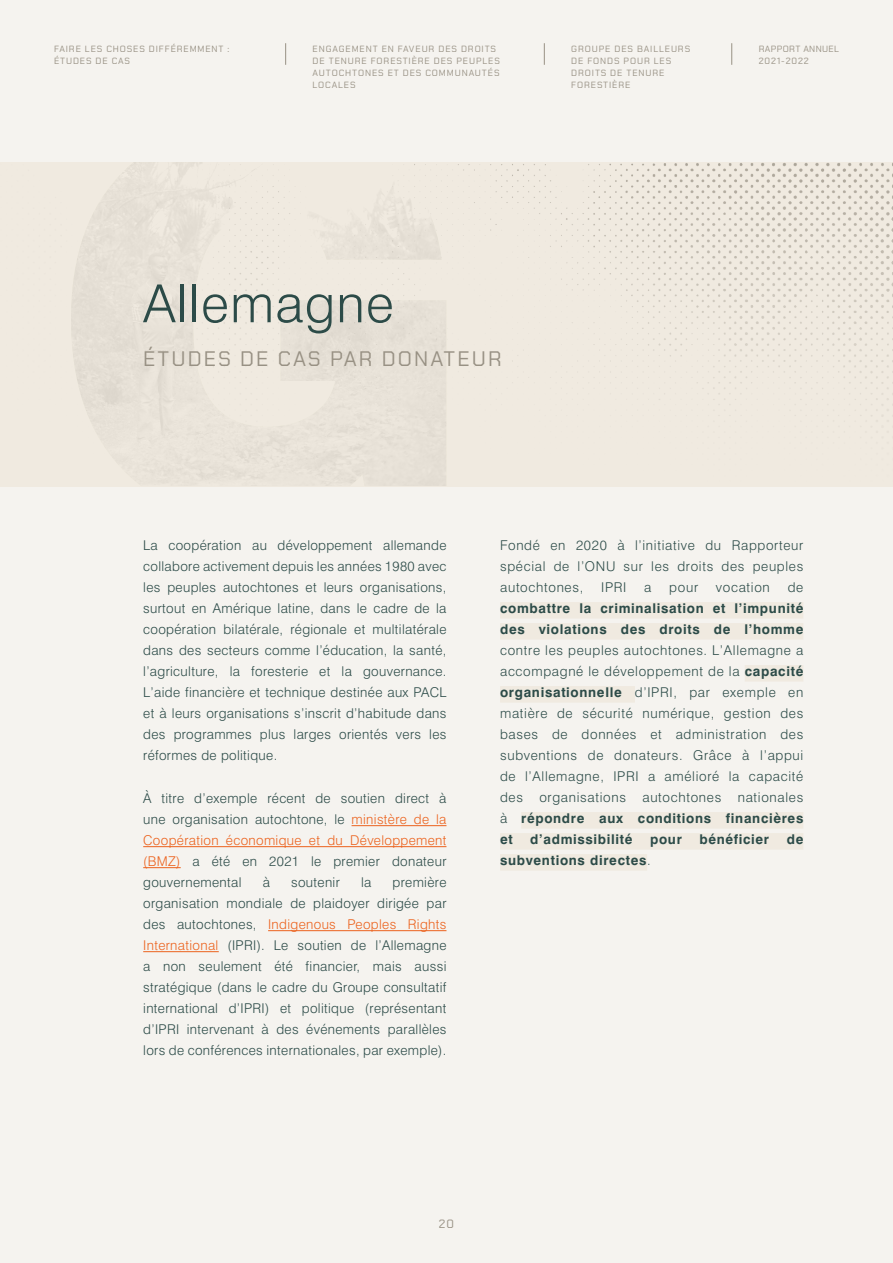
<style>
.page{position:relative;width:893px;height:1263px;background:#f5f3ef}
.page>*{position:absolute;margin:0;border:0;box-sizing:border-box;transform-origin:0 0}
.t1{font:300 52.5px "Swiss 721";letter-spacing:.025em;color:#2c4b48}
.t2{font:21px "Chakra Petch";letter-spacing:.1em;color:#989184}
.t3{font:300 13.5px/21px "Swiss 721";letter-spacing:.025em;color:#2c4b48;text-align:justify}
.t4{font:700 13.5px/21px "Swiss 721";letter-spacing:.05em;color:#2c4b48}
.t5{font:300 13.5px "Swiss 721";letter-spacing:.05em;color:#2c4b48}
.t6{font:12px "Chakra Petch";color:#989184}
.t7{font:9px/12px "Chakra Petch";letter-spacing:.1em;color:#989184}
.t8{font:9px/12px "Chakra Petch";letter-spacing:.04em;color:#989184}
.s1{color:#ec621d}
.s2{font-weight:700}
.s3{font-weight:300}
</style>
<div class="page">
<div style="left:0;top:162px;width:893px;height:324px;background:#f0eae0"></div>
<div style="left:71px;top:162px;width:375px;height:324px;background:#eae4da"></div>
<svg style="left:285px;top:43px;width:1px;height:22px"></svg>
<svg style="left:544px;top:43px;width:1px;height:22px"></svg>
<svg style="left:731px;top:43px;width:1px;height:22px"></svg>
<hr style="left:352px;top:825px;width:94px;height:1px;background:#ec621d">
<hr style="left:143px;top:846px;width:303px;height:1px;background:#ec621d">
<hr style="left:143px;top:867px;width:38px;height:1px;background:#ec621d">
<hr style="left:268px;top:930px;width:178px;height:1px;background:#ec621d">
<hr style="left:143px;top:951px;width:76px;height:1px;background:#ec621d">
<div style="left:500px;top:602px;width:303px;height:17px;background:#f0eae0"></div>
<div style="left:500px;top:623px;width:303px;height:17px;background:#f0eae0"></div>
<div style="left:745px;top:665px;width:58px;height:17px;background:#f0eae0"></div>
<div style="left:500px;top:686px;width:135px;height:17px;background:#f0eae0"></div>
<div style="left:521px;top:812px;width:282px;height:17px;background:#f0eae0"></div>
<div style="left:500px;top:833px;width:303px;height:17px;background:#f0eae0"></div>
<div style="left:500px;top:854px;width:147px;height:17px;background:#f0eae0"></div>
<p class="t7" style="left:54px;top:43px;width:177px">FAIRE LES CHOSES DIFFÉREMMENT :<br>ÉTUDES DE CAS</p>
<p class="t7" style="left:571px;top:43px;width:120px">GROUPE DES BAILLEURS<br>DE FONDS POUR LES<br>DROITS DE TENURE<br>FORESTIÈRE</p>
<p class="t7" style="left:313px;top:43px;width:189px">ENGAGEMENT EN FAVEUR DES DROITS<br>DE TENURE FORESTIÈRE DES PEUPLES<br>AUTOCHTONES ET DES COMMUNAUTÉS<br>LOCALES</p>
<p class="t8" style="left:759px;top:43px;width:82px">RAPPORT ANNUEL<br>2021-2022</p>
<h1 class="t1" style="left:143px;top:272px;width:252px">Allemagne</h1>
<h2 class="t2" style="left:143px;top:346px;width:360px">ÉTUDES DE CAS PAR DONATEUR</h2>
<p class="t3" style="left:143px;top:535px;width:305px">La coopération au développement allemande collabore activement depuis les années 1980 avec les peuples autochtones et leurs organisations, surtout en Amérique latine, dans le cadre de la coopération bilatérale, régionale et multilatérale dans des secteurs comme l’éducation, la santé, l’agriculture, la foresterie et la gouvernance.<br>L’aide financière et technique destinée aux PACL et à leurs organisations s’inscrit d’habitude dans des programmes plus larges orientés vers les réformes de politique.</p>
<p class="t3" style="left:143px;top:788px;width:305px">À titre d’exemple récent de soutien direct à une organisation autochtone, le <span class="s1">ministère de la Coopération économique et du Développement (BMZ)</span> a été en 2021 le premier donateur gouvernemental</p>
<p class="t3" style="left:143px;top:872px;width:305px;text-indent:249px">première organisation mondiale de plaidoyer dirigée par des autochtones, <span class="s1">Indigenous Peoples Rights International</span> (IPRI). Le soutien de l’Allemagne a non seulement été financier, mais aussi stratégique (dans le cadre du Groupe consultatif international d’IPRI) et politique (représentant d’IPRI intervenant à des événements parallèles lors de conférences internationales, par exemple).</p>
<p class="t3" style="left:263px;top:872px;width:9px">à</p>
<p class="t3" style="left:291px;top:872px;width:50px">soutenir</p>
<p class="t3" style="left:361px;top:872px;width:12px">la</p>
<p class="t3" style="left:500px;top:535px;width:305px">Fondé en 2020 à l’initiative du Rapporteur spécial de l’ONU sur les droits des peuples autochtones,</p>
<p class="t3" style="left:601px;top:577px;width:27px">IPRI</p>
<p class="t3" style="left:644px;top:577px;width:9px">a</p>
<p class="t3" style="left:669px;top:577px;width:30px">pour</p>
<p class="t5" style="left:716px;top:579px;width:55px">vocation</p>
<p class="t3" style="left:788px;top:577px;width:17px">de</p>
<p class="t4" style="left:500px;top:598px;width:305px">combattre la criminalisation et l’impunité des violations des droits de l’homme</p>
<p class="t3" style="left:500px;top:640px;width:305px">contre les peuples autochtones. L’Allemagne a accompagné le développement de la <span class="s2">capacité organisationnelle</span> d’IPRI, par exemple en matière de sécurité numérique, gestion des bases de données et administration des subventions de donateurs. Grâce à l’appui de l’Allemagne, IPRI a amélioré la capacité des organisations autochtones nationales à <span class="s2">répondre aux conditions financières et</span></p>
<p class="t4" style="left:530px;top:829px;width:104px">d’admissibilité</p>
<p class="t4" style="left:650px;top:829px;width:33px">pour</p>
<p class="t4" style="left:699px;top:829px;width:71px">bénéficier</p>
<p class="t4" style="left:787px;top:829px;width:18px">de</p>
<p class="t4" style="left:500px;top:850px;width:152px">subventions directes<span class="s3">.</span></p>
<p class="t6" style="left:439px;top:1217px;width:17px">20</p>
</div>
